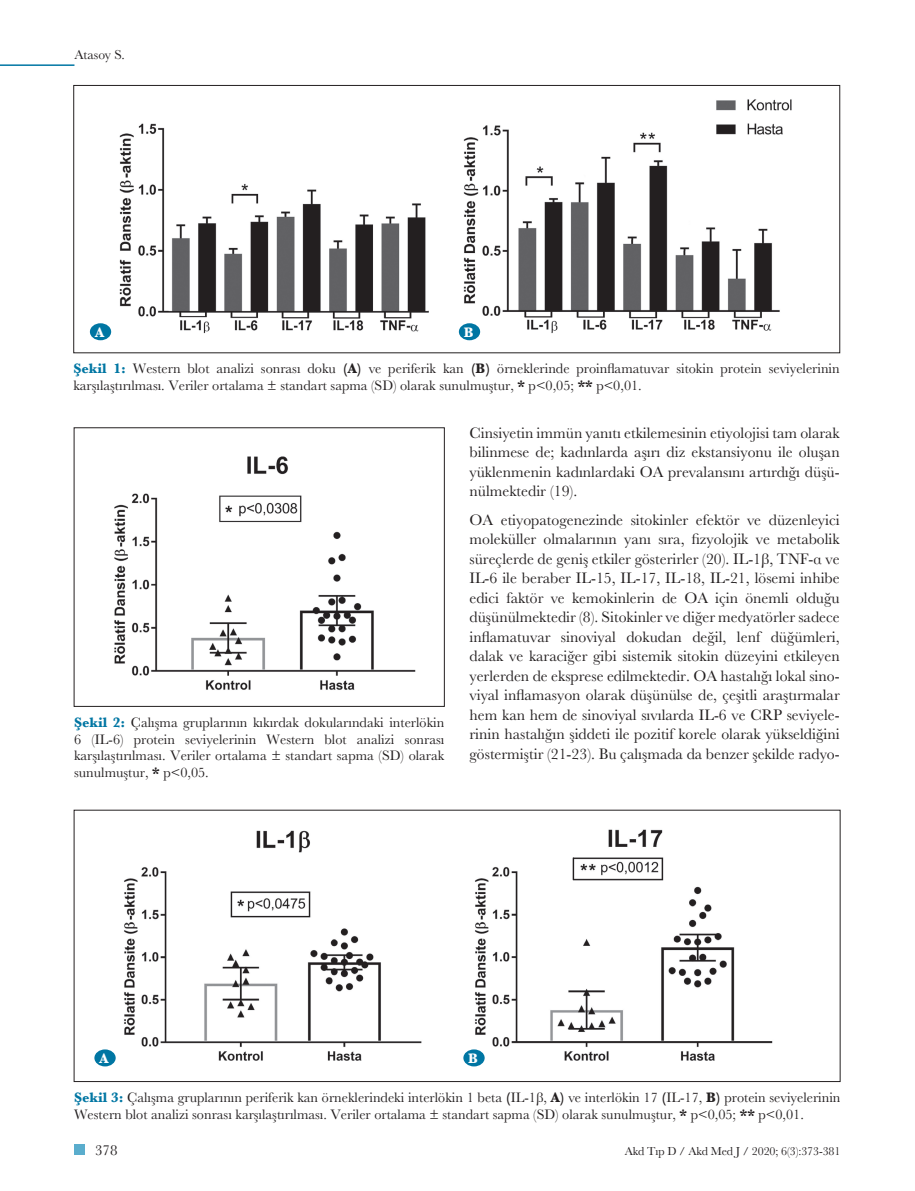
<style>
.page{position:relative;width:915px;height:1191px;background:#fff}
.page>*{position:absolute;margin:0;border:0;box-sizing:border-box;transform-origin:0 0}
.t1{font:15.75px/19.5px "Baskerville";color:#231f20;text-align:justify}
.t2{font:15px "Baskerville";color:#231f20}
.t3{font:14.25px/16.5px "Baskerville";color:#231f20}
.t4{font:700 14.25px "Baskerville";color:#fff}
.t5{font:13.5px "Baskerville";color:#231f20}
.t6{font:12px "Baskerville";letter-spacing:-.01em;color:#231f20}
.s1{font-weight:700;color:#0076a3}
.s2{font-weight:700}
</style>
<div class="page">
<div style="left:74px;top:1144px;width:10px;height:10px;background:#5aadcd"></div>
<hr style="left:0;top:64px;width:74px;height:2px;background:#0076a3">
<img style="left:114px;top:456px;width:302px;height:234px">
<div style="left:74px;top:427px;width:370px;height:280px;border:1px solid #231f20"></div>
<img style="left:119px;top:99px;width:673px;height:240px">
<div style="left:73px;top:85px;width:766px;height:268px;border:1px solid #231f20"></div>
<div style="left:90px;top:323px;width:21px;height:17px;background:#0076a3;border-radius:50%"></div>
<div style="left:458px;top:323px;width:22px;height:17px;background:#0076a3;border-radius:50%"></div>
<img style="left:124px;top:829px;width:649px;height:238px">
<div style="left:94px;top:1049px;width:22px;height:17px;background:#0076a3;border-radius:50%"></div>
<div style="left:463px;top:1049px;width:21px;height:17px;background:#0076a3;border-radius:50%"></div>
<p class="t5" style="left:74px;top:46px;width:52px">Atasoy S.</p>
<p class="t4" style="left:95px;top:322px;width:11px">A</p>
<p class="t4" style="left:463px;top:322px;width:11px">B</p>
<p class="t3" style="left:73px;top:361px;width:767px"><span class="s1">Şekil 1:</span> Western blot analizi sonrası doku <span class="s2">(A)</span> ve periferik kan <span class="s2">(B)</span> örneklerinde proinflamatuvar sitokin protein seviyelerinin karşılaştırılması. Veriler ortalama ± standart sapma (SD) olarak sunulmuştur, <span class="s2">*</span> p&lt;0,05; <span class="s2">**</span> p&lt;0,01.</p>
<p class="t3" style="left:74px;top:714px;width:371px;text-align:justify"><span class="s1">Şekil 2:</span> Çalışma gruplarının kıkırdak dokularındaki interlökin 6 (IL-6) protein seviyelerinin Western blot analizi sonrası karşılaştırılması. Veriler ortalama ± standart sapma (SD) olarak sunulmuştur, <span class="s2">*</span> p&lt;0,05.</p>
<p class="t1" style="left:469px;top:423px;width:371px">Cinsiyetin immün yanıtı etkilemesinin etiyolojisi tam olarak bilinmese de; kadınlarda aşırı diz ekstansiyonu ile oluşan yüklenmenin kadınlardaki OA prevalansını artırdığı düşü&shy;nülmektedir (19).</p>
<p class="t1" style="left:469px;top:510px;width:371px">OA etiyopatogenezinde sitokinler efektör ve düzenleyici moleküller olmalarının yanı sıra, fizyolojik ve metabolik süreçlerde de geniş etkiler gösterirler (20). IL-1β, TNF-α ve IL-6 ile beraber IL-15, IL-17, IL-18, IL-21, lösemi inhibe edici faktör ve kemokinlerin de OA için önemli olduğu düşünülmektedir (8). Sitokinler ve diğer medyatörler sadece inflamatuvar sinoviyal dokudan değil, lenf düğümleri, dalak ve karaciğer gibi sistemik sitokin düzeyini etkileyen yerlerden de eksprese edilmektedir. OA hastalığı lokal sino&shy;viyal inflamasyon olarak düşünülse de, çeşitli araştırmalar hem kan hem de sinoviyal sıvılarda IL-6 ve CRP seviyele&shy;rinin hastalığın şiddeti ile pozitif korele olarak yükseldiğini göstermiştir (21-23). Bu çalışmada da benzer şekilde radyo-</p>
<p class="t4" style="left:100px;top:1048px;width:11px">A</p>
<p class="t4" style="left:468px;top:1048px;width:11px">B</p>
<p class="t3" style="left:74px;top:1089px;width:767px"><span class="s1">Şekil 3:</span> Çalışma gruplarının periferik kan örneklerindeki interlökin 1 beta <span class="s2">(</span>IL-1β, <span class="s2">A)</span> ve interlökin 17 <span class="s2">(</span>IL-17, <span class="s2">B)</span> protein seviyelerinin<br>Western blot analizi sonrası karşılaştırılması. Veriler ortalama ± standart sapma (SD) olarak sunulmuştur, <span class="s2">*</span> p&lt;0,05; <span class="s2">**</span> p&lt;0,01.</p>
<p class="t2" style="left:95px;top:1140px;width:24px">378</p>
<p class="t6" style="left:624px;top:1143px;width:217px">Akd Tıp D / Akd Med J / 2020; 6(3):373-381</p>
</div>
